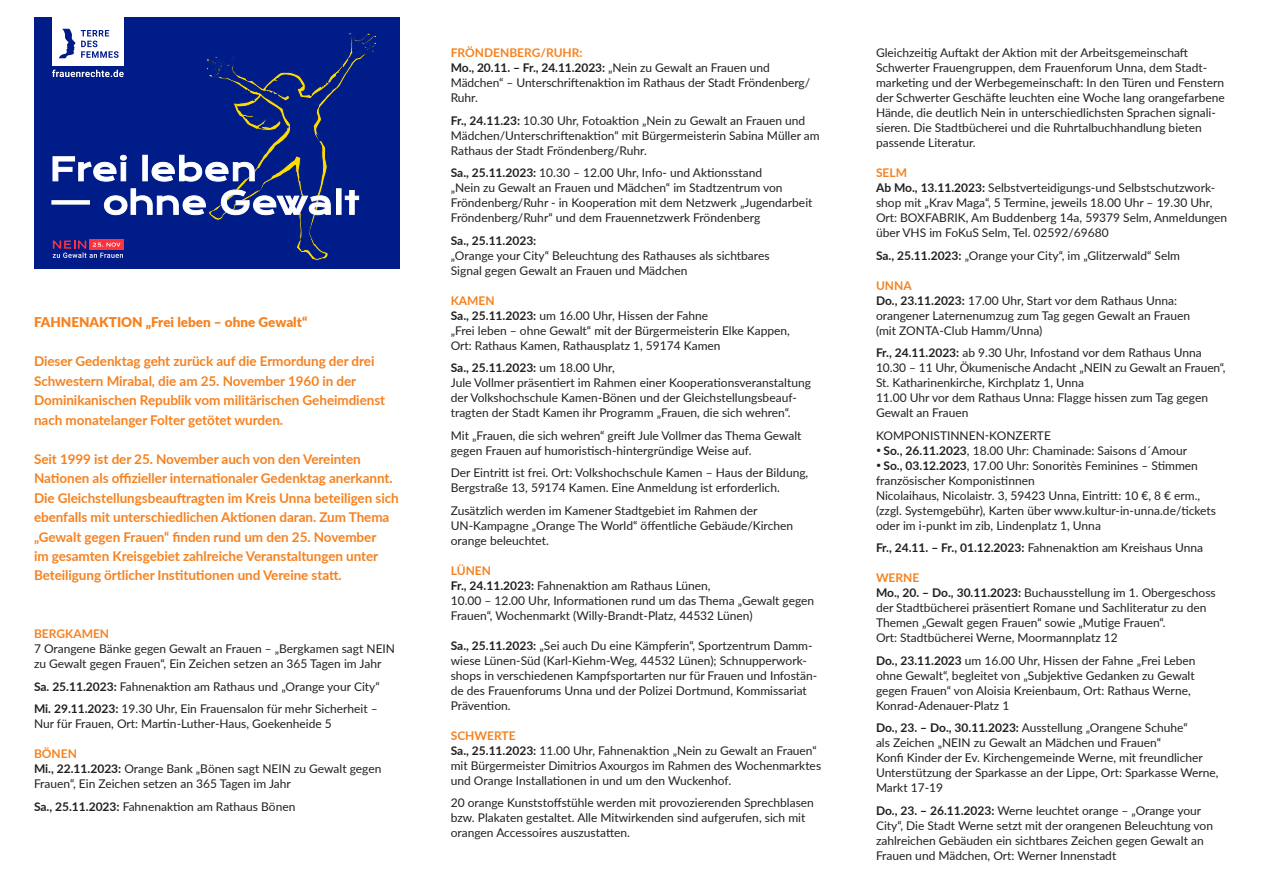
<style>
.page{position:relative;width:1263px;height:893px;background:#fff}
.page>*{position:absolute;margin:0;border:0;box-sizing:border-box;transform-origin:0 0}
.t1{font:700 13.5px/19.5px "Lato";letter-spacing:-.005em;color:#f58220}
.t2{font:900 13.5px "Lato";color:#f58220}
.t3{font:12px/15px "Lato";color:#231f20}
.t4{font:700 12px "Lato";color:#231f20}
.t5{font:700 12px "Lato";color:#f58220}
.s1{font-weight:700}
.s2{font-weight:700;color:#f58220}
.s3{font-size:9px}
</style>
<div class="page">
<div style="left:34px;top:17px;width:366px;height:252px;background:#001c88"></div>
<div style="left:52px;top:17px;width:72px;height:48px;background:#fff"></div>
<svg style="left:52px;top:29px;width:325px;height:232px"></svg>
<p class="t2" style="left:34px;top:312px;width:275px">FAHNENAKTION „Frei leben – ohne Gewalt“</p>
<p class="t1" style="left:34px;top:351px;width:353px">Dieser Gedenktag geht zurück auf die Ermordung der drei Schwestern Mirabal, die am 25. November 1960 in der Dominikanischen Republik vom militärischen Geheimdienst nach monatelanger Folter getötet wurden.</p>
<p class="t1" style="left:34px;top:448px;width:366px">Seit 1999 ist der 25. November auch von den Vereinten Nationen als offizieller internationaler Gedenktag anerkannt.<br>Die Gleichstellungsbeauftragten im Kreis Unna beteiligen sich ebenfalls mit unterschiedlichen Aktionen daran. Zum Thema „Gewalt gegen Frauen“ finden rund um den 25. November<br>im gesamten Kreisgebiet zahlreiche Veranstaltungen unter Beteiligung örtlicher Institutionen und Vereine statt.</p>
<p class="t5" style="left:34px;top:625px;width:77px">BERGKAMEN</p>
<p class="t3" style="left:34px;top:641px;width:363px">7 Orangene Bänke gegen Gewalt an Frauen – „Bergkamen sagt NEIN zu Gewalt gegen Frauen“, Ein Zeichen setzen an 365 Tagen im Jahr</p>
<p class="t3" style="left:34px;top:675px;width:347px;line-height:22.5px"><span class="s1">Sa. 25.11.2023:</span> Fahnenaktion am Rathaus und „Orange your City“<br><span class="s1">Mi. 29.11.2023:</span> 19.30 Uhr, Ein Frauensalon für mehr Sicherheit –</p>
<p class="t3" style="left:34px;top:716px;width:299px">Nur für Frauen, Ort: Martin-Luther-Haus, Goekenheide 5</p>
<p class="t3" style="left:34px;top:746px;width:349px"><span class="s2">BÖNEN<br></span><span class="s1">Mi., 22.11.2023:</span> Orange Bank „Bönen sagt NEIN zu Gewalt gegen<br>Frauen“, Ein Zeichen setzen an 365 Tagen im Jahr</p>
<p class="t3" style="left:34px;top:798px;width:263px"><span class="s1">Sa., 25.11.2023:</span> Fahnenaktion am Rathaus Bönen</p>
<p class="t3" style="left:451px;top:45px;width:361px"><span class="s2">FRÖNDENBERG/RUHR:<br></span><span class="s1">Mo., 20.11. – Fr., 24.11.2023:</span> „Nein zu Gewalt an Frauen und Mädchen“ – Unterschriftenaktion im Rathaus der Stadt Fröndenberg/ Ruhr.</p>
<p class="t3" style="left:451px;top:112px;width:370px"><span class="s1">Fr., 24.11.23:</span> 10.30 Uhr, Fotoaktion „Nein zu Gewalt an Frauen und<br>Mädchen/Unterschriftenaktion“ mit Bürgermeisterin Sabina Müller am<br>Rathaus der Stadt Fröndenberg/Ruhr.</p>
<p class="t3" style="left:451px;top:165px;width:363px"><span class="s1">Sa., 25.11.2023:</span> 10.30 – 12.00 Uhr, Info- und Aktionsstand<br>„Nein zu Gewalt an Frauen und Mädchen“ im Stadtzentrum von Fröndenberg/Ruhr - in Kooperation mit dem Netzwerk „Jugendarbeit Fröndenberg/Ruhr“ und dem Frauennetzwerk Fröndenberg</p>
<p class="t4" style="left:451px;top:232px;width:87px">Sa., 25.11.2023:</p>
<p class="t3" style="left:451px;top:247px;width:320px">„Orange your City“ Beleuchtung des Rathauses als sichtbares<br>Signal gegen Gewalt an Frauen und Mädchen</p>
<p class="t3" style="left:451px;top:292px;width:341px"><span class="s2">KAMEN<br></span><span class="s1">Sa., 25.11.2023:</span> um 16.00 Uhr, Hissen der Fahne<br>„Frei leben – ohne Gewalt“ mit der Bürgermeisterin Elke Kappen, Ort: Rathaus Kamen, Rathausplatz 1, 59174 Kamen</p>
<p class="t3" style="left:451px;top:360px;width:362px"><span class="s1">Sa., 25.11.2023:</span> um 18.00 Uhr,<br>Jule Vollmer präsentiert im Rahmen einer Kooperationsveranstaltung der Volkshochschule Kamen-Bönen und der Gleichstellungsbeauf&shy;tragten der Stadt Kamen ihr Programm „Frauen, die sich wehren“.</p>
<p class="t3" style="left:451px;top:427px;width:352px">Mit „Frauen, die sich wehren“ greift Jule Vollmer das Thema Gewalt gegen Frauen auf humoristisch-hintergründige Weise auf.</p>
<p class="t3" style="left:451px;top:465px;width:359px">Der Eintritt ist frei. Ort: Volkshochschule Kamen – Haus der Bildung,<br>Bergstraße 13, 59174 Kamen. Eine Anmeldung ist erforderlich.</p>
<p class="t3" style="left:451px;top:502px;width:344px">Zusätzlich werden im Kamener Stadtgebiet im Rahmen der<br>UN-Kampagne „Orange The World“ öffentliche Gebäude/Kirchen orange beleuchtet.</p>
<p class="t3" style="left:451px;top:562px;width:365px"><span class="s2">LÜNEN<br></span><span class="s1">Fr., 24.11.2023:</span> Fahnenaktion am Rathaus Lünen,<br>10.00 – 12.00 Uhr, Informationen rund um das Thema „Gewalt gegen Frauen“, Wochenmarkt (Willy-Brandt-Platz, 44532 Lünen)</p>
<p class="t3" style="left:451px;top:637px;width:368px"><span class="s1">Sa., 25.11.2023:</span> „Sei auch Du eine Kämpferin“, Sportzentrum Damm&shy;wiese Lünen-Süd (Karl-Kiehm-Weg, 44532 Lünen); Schnupperwork&shy;shops in verschiedenen Kampfsportarten nur für Frauen und Infostän&shy;de des Frauenforums Unna und der Polizei Dortmund, Kommissariat Prävention.</p>
<p class="t3" style="left:451px;top:727px;width:372px"><span class="s2">SCHWERTE<br></span><span class="s1">Sa., 25.11.2023:</span> 11.00 Uhr, Fahnenaktion „Nein zu Gewalt an Frauen“ mit Bürgermeister Dimitrios Axourgos im Rahmen des Wochenmarktes und Orange Installationen in und um den Wuckenhof.</p>
<p class="t3" style="left:451px;top:795px;width:365px">20 orange Kunststoffstühle werden mit provozierenden Sprechblasen bzw. Plakaten gestaltet. Alle Mitwirkenden sind aufgerufen, sich mit orangen Accessoires auszustatten.</p>
<p class="t3" style="left:876px;top:45px;width:350px">Gleichzeitig Auftakt der Aktion mit der Arbeitsgemeinschaft Schwerter Frauengruppen, dem Frauenforum Unna, dem Stadt&shy;marketing und der Werbegemeinschaft: In den Türen und Fenstern der Schwerter Geschäfte leuchten eine Woche lang orangefarbene Hände, die deutlich Nein in unterschiedlichsten Sprachen signali&shy;sieren. Die Stadtbücherei und die Ruhrtalbuchhandlung bieten passende Literatur.</p>
<p class="t3" style="left:876px;top:165px;width:353px"><span class="s2">SELM<br></span><span class="s1">Ab Mo., 13.11.2023:</span> Selbstverteidigungs-und Selbstschutzwork&shy;shop mit „Krav Maga“, 5 Termine, jeweils 18.00 Uhr – 19.30 Uhr, Ort: BOXFABRIK, Am Buddenberg 14a, 59379 Selm, Anmeldungen über VHS im FoKuS Selm, Tel. 02592/69680</p>
<p class="t3" style="left:876px;top:247px;width:306px"><span class="s1">Sa., 25.11.2023:</span> „Orange your City“, im „Glitzerwald“ Selm</p>
<p class="t3" style="left:876px;top:277px;width:316px"><span class="s2">UNNA<br></span><span class="s1">Do., 23.11.2023:</span> 17.00 Uhr, Start vor dem Rathaus Unna: orangener Laternenumzug zum Tag gegen Gewalt an Frauen (mit ZONTA-Club Hamm/Unna)</p>
<p class="t3" style="left:876px;top:345px;width:351px"><span class="s1">Fr., 24.11.2023:</span> ab 9.30 Uhr, Infostand vor dem Rathaus Unna 10.30 – 11 Uhr, Ökumenische Andacht „NEIN zu Gewalt an Frauen“, St. Katharinenkirche, Kirchplatz 1, Unna<br>11.00 Uhr vor dem Rathaus Unna: Flagge hissen zum Tag gegen Gewalt an Frauen</p>
<p class="t3" style="left:876px;top:427px;width:176px">KOMPONISTINNEN-KONZERTE</p>
<p class="t3" style="left:876px;top:442px;width:313px"><span class="s3">•</span> <span class="s1">So., 26.11.2023</span>, 18.00 Uhr: Chaminade: Saisons d´Amour</p>
<p class="t3" style="left:876px;top:457px;width:341px"><span class="s3">•</span> <span class="s1">So., 03.12.2023</span>, 17.00 Uhr: Sonoritès Feminines – Stimmen französischer Komponistinnen<br>Nicolaihaus, Nicolaistr. 3, 59423 Unna, Eintritt: 10 €, 8 € erm., (zzgl. Systemgebühr), Karten über www.kultur-in-unna.de/tickets oder im i-punkt im zib, Lindenplatz 1, Unna</p>
<p class="t3" style="left:876px;top:540px;width:328px"><span class="s1">Fr., 24.11. – Fr., 01.12.2023:</span> Fahnenaktion am Kreishaus Unna</p>
<p class="t3" style="left:876px;top:570px;width:341px"><span class="s2">WERNE<br></span><span class="s1">Mo., 20. – Do., 30.11.2023:</span> Buchausstellung im 1. Obergeschoss der Stadtbücherei präsentiert Romane und Sachliteratur zu den Themen „Gewalt gegen Frauen“ sowie „Mutige Frauen“.<br>Ort: Stadtbücherei Werne, Moormannplatz 12</p>
<p class="t3" style="left:876px;top:652px;width:321px"><span class="s1">Do., 23.11.2023</span> um 16.00 Uhr, Hissen der Fahne „Frei Leben ohne Gewalt“, begleitet von „Subjektive Gedanken zu Gewalt gegen Frauen“ von Aloisia Kreienbaum, Ort: Rathaus Werne, Konrad-Adenauer-Platz 1</p>
<p class="t3" style="left:876px;top:720px;width:344px"><span class="s1">Do., 23. – Do., 30.11.2023:</span> Ausstellung „Orangene Schuhe“<br>als Zeichen „NEIN zu Gewalt an Mädchen und Frauen“<br>Konfi Kinder der Ev. Kirchengemeinde Werne, mit freundlicher Unterstützung der Sparkasse an der Lippe, Ort: Sparkasse Werne, Markt 17-19</p>
<p class="t3" style="left:876px;top:802px;width:338px"><span class="s1">Do., 23. – 26.11.2023:</span> Werne leuchtet orange – „Orange your City“, Die Stadt Werne setzt mit der orangenen Beleuchtung von zahlreichen Gebäuden ein sichtbares Zeichen gegen Gewalt an Frauen und Mädchen, Ort: Werner Innenstadt</p>
</div>
